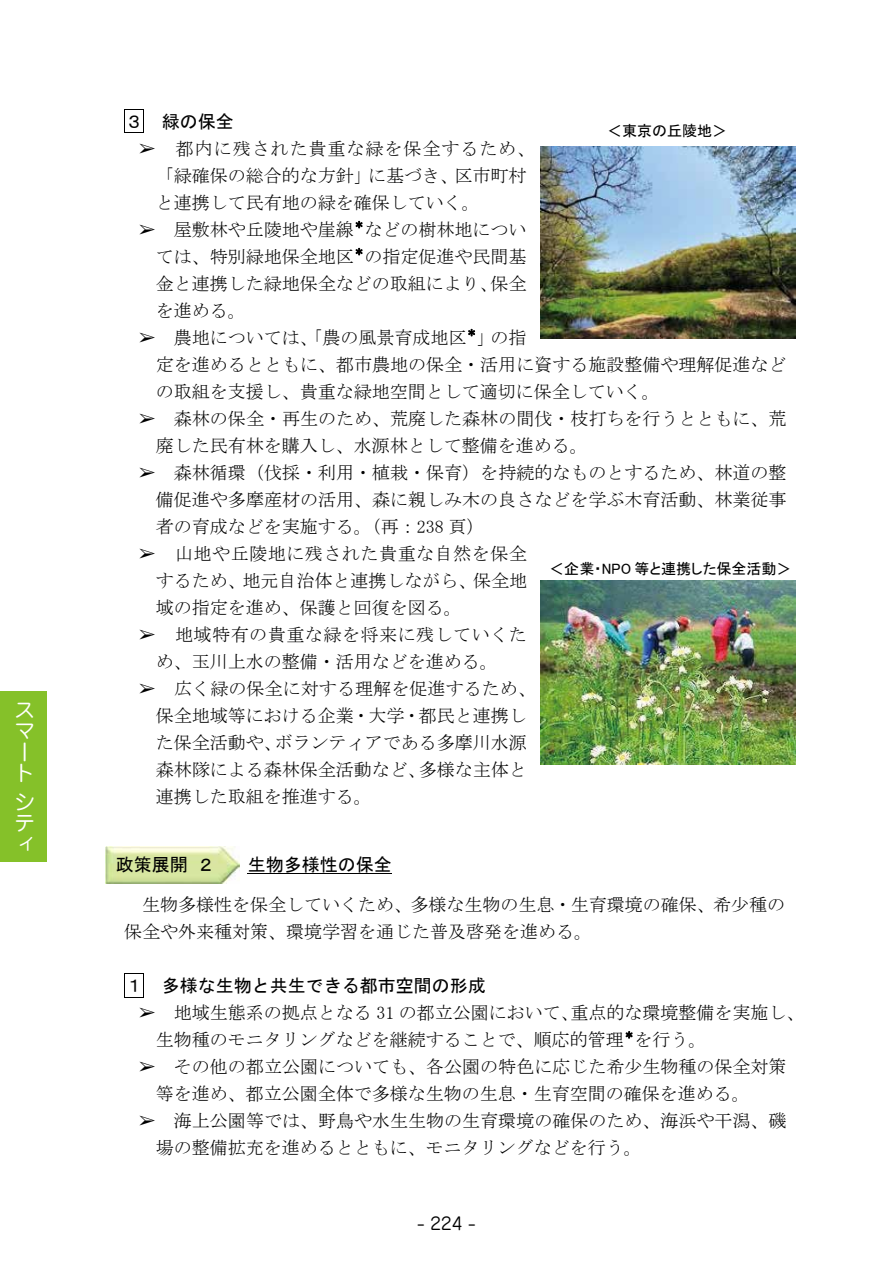
<style>
.page{position:relative;width:893px;height:1263px;background:#fff}
.page>*{position:absolute;margin:0;border:0;box-sizing:border-box;transform-origin:0 0}
.t1{font:21.3px/21.3px "Jun 201 Pro";color:#fff}
.t2{font:18px/27px "MS Mincho";color:#000}
.t3{font:18px/27px "MS Mincho";letter-spacing:.03em;color:#000}
.t4{font:18px "MS Gothic";color:#000}
.t5{font:16.95px "Jun 201 Pro";color:#000}
.t6{font:15px "MS P Gothic";color:#000}
</style>
<div class="page">
<div style="left:0;top:692px;width:47px;height:170px;background:#85c129"></div>
<svg style="left:124px;top:109px;width:20px;height:24px"></svg>
<svg style="left:356px;top:221px;width:6px;height:7px"></svg>
<svg style="left:356px;top:248px;width:6px;height:7px"></svg>
<svg style="left:468px;top:329px;width:7px;height:7px"></svg>
<svg style="left:124px;top:973px;width:20px;height:25px"></svg>
<svg style="left:626px;top:1031px;width:6px;height:7px"></svg>
<img style="left:540px;top:146px;width:255px;height:192px">
<hr style="left:248px;top:873px;width:144px;height:1px;background:#000">
<img style="left:106px;top:846px;width:133px;height:37px">
<img style="left:540px;top:581px;width:256px;height:184px">
<p class="t1" style="left:14px;top:696px;width:21px">スマート</p>
<p class="t1" style="left:14px;top:789px;width:21px;text-align:justify">シティ</p>
<p class="t4" style="left:125px;top:112px;width:110px">３ 緑の保全</p>
<p class="t2" style="left:156px;top:135px;width:381px;text-indent:-18px">➢ 都内に残された貴重な緑を保全するため、「緑確保の総合的な方針」に基づき、区市町村と連携して民有地の緑を確保していく。</p>
<p class="t2" style="left:156px;top:216px;width:372px;text-align:justify;text-indent:-18px">➢ 屋敷林や丘陵地や崖線<sup>＊</sup>などの樹林地については、特別緑地保全地区<sup>＊</sup>の指定促進や民間基金と連携した緑地保全などの取組により、保全を進める。</p>
<p class="t2" style="left:156px;top:324px;width:632px;text-indent:-18px">➢ 農地については、「農の風景育成地区<sup>＊</sup>」の指<br>定を進めるとともに、都市農地の保全・活用に資する施設整備や理解促進などの取組を支援し、貴重な緑地空間として適切に保全していく。</p>
<p class="t2" style="left:156px;top:405px;width:632px;text-indent:-18px">➢ 森林の保全・再生のため、荒廃した森林の間伐・枝打ちを行うとともに、荒廃した民有林を購入し、水源林として整備を進める。</p>
<p class="t2" style="left:156px;top:459px;width:632px;text-align:justify;text-indent:-18px">➢ 森林循環（伐採・利用・植栽・保育）を持続的なものとするため、林道の整備促進や多摩産材の活用、森に親しみ木の良さなどを学ぶ木育活動、林業従事者の育成などを実施する。（再：238 頁）</p>
<p class="t2" style="left:156px;top:540px;width:373px;text-align:justify;text-indent:-18px">➢ 山地や丘陵地に残された貴重な自然を保全するため、地元自治体と連携しながら、保全地域の指定を進め、保護と回復を図る。</p>
<p class="t3" style="left:156px;top:621px;width:372px;text-indent:-18px">➢ 地域特有の貴重な緑を将来に残していくため、玉川上水の整備・活用などを進める。</p>
<p class="t2" style="left:156px;top:675px;width:382px;text-indent:-18px">➢ 広く緑の保全に対する理解を促進するため、保全地域等における企業・大学・都民と連携した保全活動や、ボランティアである多摩川水源森林隊による森林保全活動など、多様な主体と連携した取組を推進する。</p>
<p class="t6" style="left:607px;top:123px;width:122px">＜東京の丘陵地＞</p>
<p class="t6" style="left:549px;top:561px;width:244px">＜企業・NPO 等と連携した保全活動＞</p>
<p class="t4" style="left:116px;top:855px;width:100px">政策展開 ２</p>
<p class="t4" style="left:248px;top:855px;width:145px">生物多様性の保全</p>
<p class="t2" style="left:124px;top:891px;width:662px;text-indent:18px">生物多様性を保全していくため、多様な生物の生息・生育環境の確保、希少種の保全や外来種対策、環境学習を通じた普及啓発を進める。</p>
<p class="t4" style="left:125px;top:976px;width:362px">１ 多様な生物と共生できる都市空間の形成</p>
<p class="t2" style="left:156px;top:999px;width:650px;text-indent:-18px">➢ 地域生態系の拠点となる 31 の都立公園において、重点的な環境整備を実施し、生物種のモニタリングなどを継続することで、順応的管理<sup>＊</sup>を行う。</p>
<p class="t2" style="left:156px;top:1053px;width:632px;text-indent:-18px">➢ その他の都立公園についても、各公園の特色に応じた希少生物種の保全対策等を進め、都立公園全体で多様な生物の生息・生育空間の確保を進める。</p>
<p class="t2" style="left:156px;top:1107px;width:632px;text-indent:-18px">➢ 海上公園等では、野鳥や水生生物の生育環境の確保のため、海浜や干潟、磯場の整備拡充を進めるとともに、モニタリングなどを行う。</p>
<p class="t5" style="left:417px;top:1210px;width:60px">- 224 -</p>
</div>
